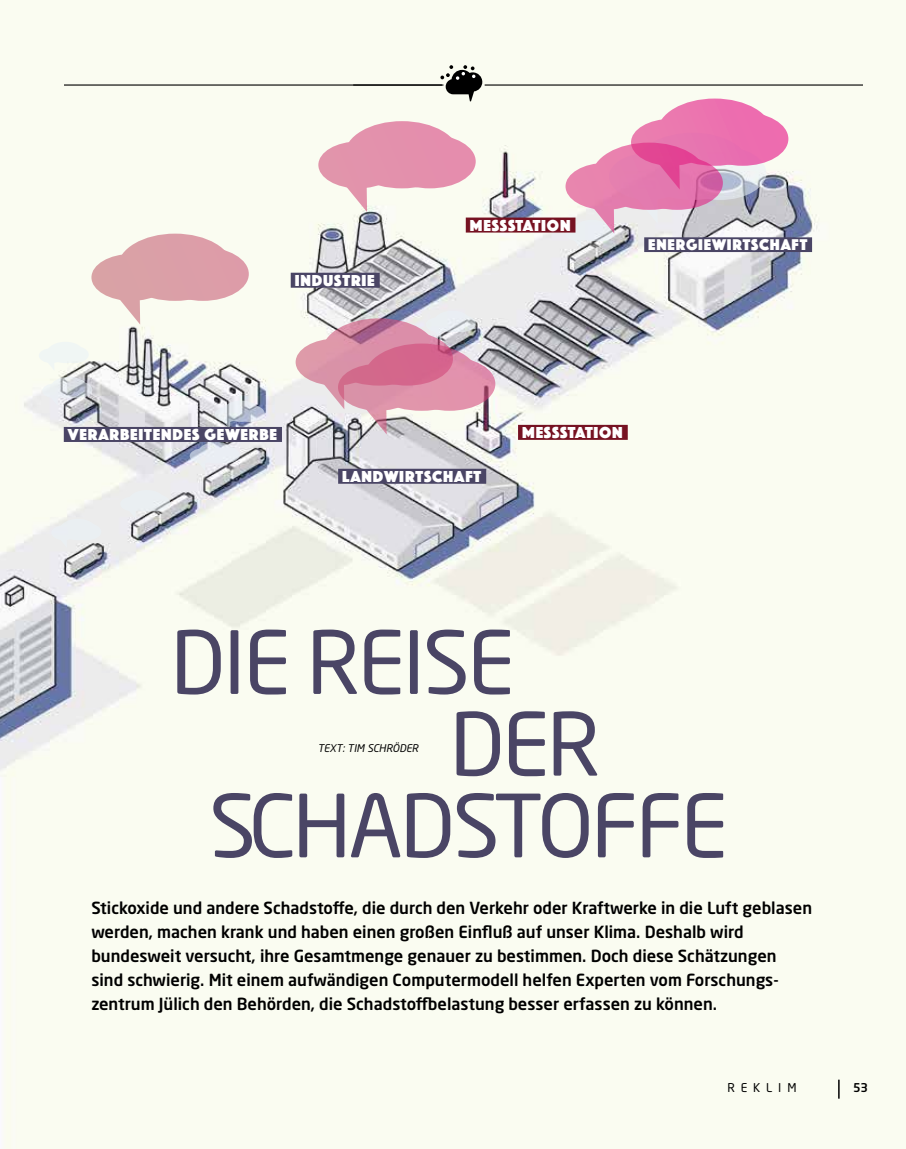
<style>
.page{position:relative;width:906px;height:1149px;background:#fff}
.page>*{position:absolute;margin:0;border:0;box-sizing:border-box;transform-origin:0 0}
.t1{font:85.8px "Neo Sans W1 G";letter-spacing:-.03em;color:#4a4565}
.t2{font:500 16.5px/24px "Neo Sans W1 G";color:#000}
.t3{font:16.5px "Phosphate Solid";letter-spacing:.05em;color:#fff}
.t4{font:16.2px "Phosphate Solid";letter-spacing:.05em;color:#fff}
.t5{font:12px "Neo Sans W1 G";letter-spacing:.49em;color:#000}
.t6{font:500 12px "Neo Sans W1 G";color:#000}
.t7{font:italic 10.5px "Neo Sans W1 G";color:#000}
</style>
<div class="page">
<img style="left:0;top:0;width:906px;height:1148px">
<svg style="left:838px;top:1079px;width:1px;height:19px"></svg>
<div style="left:51px;top:525px;width:26px;height:15px;background:#eaf2f7;border-radius:50%"></div>
<div style="left:60px;top:518px;width:36px;height:22px;background:#eaf2f7;border-radius:50%"></div>
<div style="left:72px;top:523px;width:29px;height:17px;background:#eaf2f7;border-radius:50%"></div>
<svg style="left:58px;top:539px;width:9px;height:8px"></svg>
<div style="left:120px;top:496px;width:26px;height:15px;background:#eaf2f7;border-radius:50%"></div>
<div style="left:129px;top:490px;width:36px;height:21px;background:#eaf2f7;border-radius:50%"></div>
<div style="left:141px;top:494px;width:29px;height:17px;background:#eaf2f7;border-radius:50%"></div>
<svg style="left:127px;top:510px;width:9px;height:8px"></svg>
<svg style="left:190px;top:448px;width:25px;height:15px"></svg>
<svg style="left:198px;top:442px;width:36px;height:21px"></svg>
<div style="left:210px;top:446px;width:30px;height:17px;background:#eaf2f7;border-radius:50%"></div>
<svg style="left:196px;top:460px;width:9px;height:11px"></svg>
<div style="left:426px;top:317px;width:25px;height:15px;background:#eaf2f7;border-radius:50%"></div>
<div style="left:434px;top:311px;width:36px;height:21px;background:#eaf2f7;border-radius:50%"></div>
<svg style="left:446px;top:315px;width:30px;height:17px"></svg>
<svg style="left:432px;top:331px;width:9px;height:8px"></svg>
<div style="left:565px;top:226px;width:26px;height:15px;background:#eaf2f7;border-radius:50%"></div>
<div style="left:574px;top:220px;width:36px;height:21px;background:#eaf2f7;border-radius:50%"></div>
<svg style="left:586px;top:224px;width:29px;height:17px"></svg>
<svg style="left:572px;top:240px;width:9px;height:8px"></svg>
<div style="left:42px;top:383px;width:26px;height:15px;background:#eaf2f7;border-radius:50%"></div>
<svg style="left:51px;top:377px;width:36px;height:21px"></svg>
<svg style="left:63px;top:381px;width:29px;height:17px"></svg>
<svg style="left:49px;top:395px;width:9px;height:10px"></svg>
<div style="left:39px;top:348px;width:25px;height:15px;background:#eaf2f7;border-radius:50%"></div>
<div style="left:47px;top:341px;width:37px;height:22px;background:#eaf2f7;border-radius:50%"></div>
<div style="left:60px;top:346px;width:29px;height:17px;background:#eaf2f7;border-radius:50%"></div>
<svg style="left:46px;top:362px;width:8px;height:8px"></svg>
<div style="left:215px;top:407px;width:25px;height:15px;background:#eaf2f7;border-radius:50%"></div>
<svg style="left:223px;top:400px;width:36px;height:22px"></svg>
<svg style="left:235px;top:405px;width:30px;height:17px"></svg>
<svg style="left:221px;top:418px;width:9px;height:9px"></svg>
<svg style="left:674px;top:146px;width:92px;height:54px"></svg>
<div style="left:565px;top:163px;width:80px;height:47px;background:#e885ae;border-radius:50%"></div>
<div style="left:592px;top:142px;width:114px;height:68px;background:#e880ae;border-radius:50%"></div>
<svg style="left:631px;top:156px;width:92px;height:54px"></svg>
<svg style="left:587px;top:201px;width:27px;height:32px"></svg>
<svg style="left:631px;top:119px;width:80px;height:47px"></svg>
<svg style="left:657px;top:98px;width:115px;height:68px;background:#e971ad"></svg>
<div style="left:696px;top:112px;width:92px;height:54px;background:#ec6daf;border-radius:50%"></div>
<svg style="left:630px;top:156px;width:50px;height:68px"></svg>
<div style="left:91px;top:254px;width:80px;height:47px;background:#d9a2a6;border-radius:50%"></div>
<div style="left:118px;top:233px;width:114px;height:68px;background:#daa0a7;border-radius:50%"></div>
<div style="left:157px;top:247px;width:92px;height:54px;background:#dc9ea8;border-radius:50%"></div>
<svg style="left:113px;top:298px;width:27px;height:26px"></svg>
<div style="left:318px;top:141px;width:80px;height:47px;background:#e295ab;border-radius:50%"></div>
<div style="left:345px;top:121px;width:114px;height:67px;background:#e392ac;border-radius:50%"></div>
<div style="left:384px;top:134px;width:92px;height:54px;background:#e48ead;border-radius:50%"></div>
<svg style="left:339px;top:185px;width:28px;height:27px"></svg>
<div style="left:296px;top:338px;width:79px;height:47px;background:#de9aa9;border-radius:50%"></div>
<svg style="left:322px;top:318px;width:114px;height:67px"></svg>
<div style="left:361px;top:332px;width:92px;height:53px;background:#db8ea9;border-radius:50%"></div>
<svg style="left:317px;top:375px;width:27px;height:34px"></svg>
<svg style="left:338px;top:364px;width:80px;height:46px"></svg>
<svg style="left:364px;top:343px;width:115px;height:67px;background:#d57294"></svg>
<svg style="left:404px;top:357px;width:91px;height:53px;background:#dd86a3"></svg>
<svg style="left:359px;top:400px;width:28px;height:34px"></svg>
<hr style="left:64px;top:84px;width:378px;height:2px;background:#000">
<hr style="left:484px;top:84px;width:378px;height:2px;background:#000">
<svg style="left:440px;top:65px;width:42px;height:36px"></svg>
<div style="left:64px;top:427px;width:218px;height:15px;background:#4a4565"></div>
<div style="left:644px;top:237px;width:168px;height:15px;background:#4a4565"></div>
<div style="left:291px;top:272px;width:89px;height:15px;background:#4a4565"></div>
<div style="left:466px;top:217px;width:109px;height:15px;background:#761222"></div>
<div style="left:518px;top:425px;width:110px;height:15px;background:#761222"></div>
<div style="left:338px;top:468px;width:148px;height:15px;background:#4a4565"></div>
<p class="t3" style="left:295px;top:268px;width:81px">INDUSTRIE</p>
<p class="t3" style="left:470px;top:213px;width:102px">MESSSTATION</p>
<p class="t4" style="left:648px;top:233px;width:160px">ENERGIEWIRTSCHAFT</p>
<p class="t3" style="left:68px;top:423px;width:211px">VERARBEITENDES GEWERBE</p>
<p class="t3" style="left:342px;top:464px;width:140px">LANDWIRTSCHAFT</p>
<p class="t3" style="left:522px;top:420px;width:102px">MESSSTATION</p>
<h1 class="t1" style="left:171px;top:609px;width:345px">DIE REISE</h1>
<h1 class="t1" style="left:450px;top:691px;width:152px">DER</h1>
<h1 class="t1" style="left:209px;top:773px;width:520px">SCHADSTOFFE</h1>
<p class="t7" style="left:318px;top:741px;width:102px">TEXT: TIM SCHRÖDER</p>
<p class="t2" style="left:91px;top:895px;width:722px">Stickoxide und andere Schadstoffe, die durch den Verkehr oder Kraftwerke in die Luft geblasen werden, machen krank und haben einen großen Einfluß auf unser Klima. Deshalb wird bundesweit versucht, ihre Gesamtmenge genauer zu bestimmen. Doch diese Schätzungen sind schwierig. Mit einem aufwändigen Computermodell helfen Experten vom Forschungs&shy;zentrum Jülich den Behörden, die Schadstoffbelastung besser erfassen zu können.</p>
<p class="t5" style="left:727px;top:1079px;width:71px">REKLIM</p>
<p class="t6" style="left:853px;top:1079px;width:17px">53</p>
</div>
